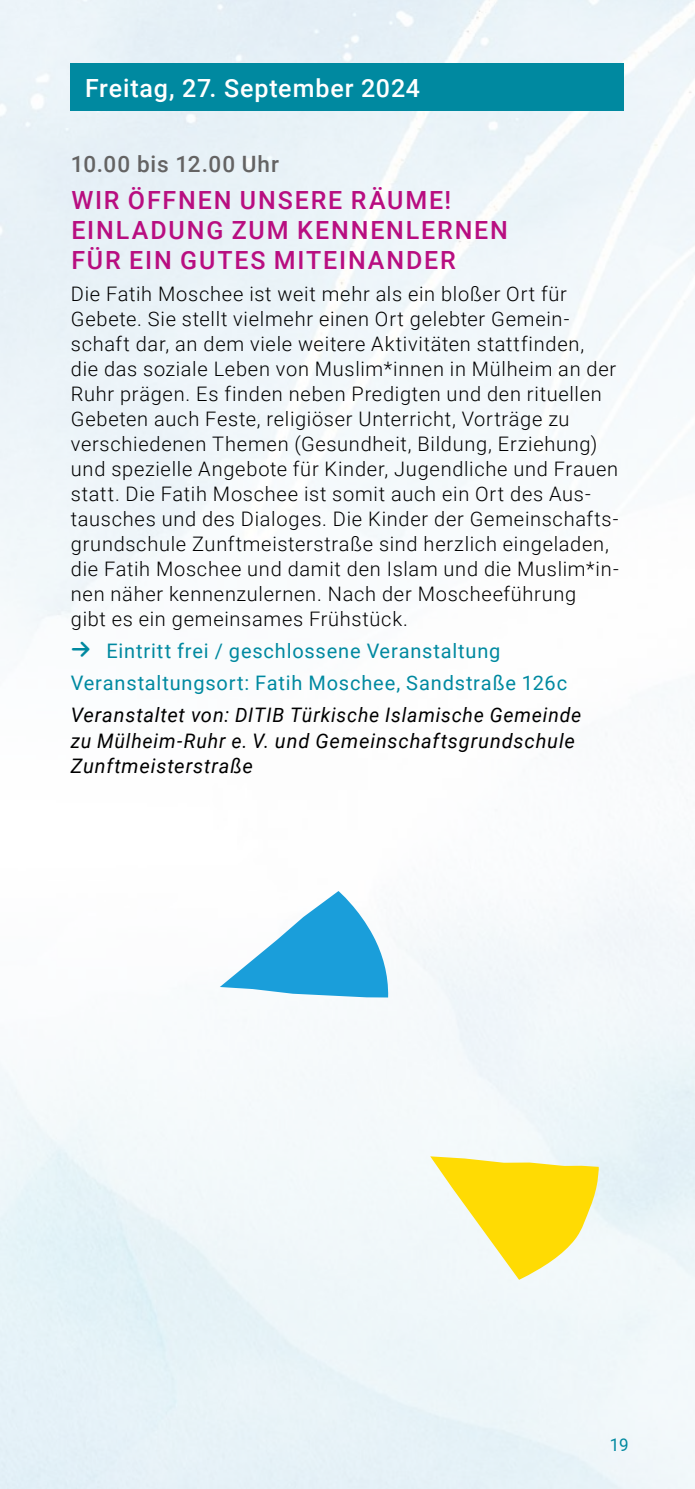
<style>
.page{position:relative;width:695px;height:1489px;background:#fff}
.page>*{position:absolute;margin:0;border:0;box-sizing:border-box;transform-origin:0 0}
.t1{font:500 25px/30px "Roboto";letter-spacing:.075em;color:#b80e80}
.t2{font:500 25px "Roboto";letter-spacing:.035em;color:#fff}
.t3{font:500 22.5px "Roboto";letter-spacing:.04em;color:#646363}
.t4{font:300 20px/25px "Roboto";letter-spacing:.035em;color:#000}
.t5{font:italic 20px/25px "Roboto";letter-spacing:.04em;color:#000}
.t6{font:20px/32px "Roboto";letter-spacing:.04em;color:#0089a0}
.t7{font:17.5px "Roboto";color:#0089a0}
</style>
<div class="page">
<img style="left:0;top:0;width:694px;height:1488px">
<div style="left:71px;top:64px;width:553px;height:47px;background:#0089a0"></div>
<svg style="left:220px;top:891px;width:168px;height:106px"></svg>
<svg style="left:430px;top:1156px;width:169px;height:123px"></svg>
<svg style="left:72px;top:641px;width:18px;height:16px"></svg>
<p class="t2" style="left:85px;top:71px;width:336px">Freitag, 27. September 2024</p>
<p class="t3" style="left:71px;top:148px;width:209px">10.00 bis 12.00 Uhr</p>
<p class="t1" style="left:71px;top:184px;width:438px">WIR ÖFFNEN UNSERE RÄUME!<br>EINLADUNG ZUM KENNENLERNEN<br>FÜR EIN GUTES MITEINANDER</p>
<p class="t4" style="left:71px;top:280px;width:549px">Die Fatih Moschee ist weit mehr als ein bloßer Ort für Gebete. Sie stellt vielmehr einen Ort gelebter Gemein&shy;schaft dar, an dem viele weitere Aktivitäten stattfinden,<br>die das soziale Leben von Muslim*innen in Mülheim an der Ruhr prägen. Es finden neben Predigten und den rituellen Gebeten auch Feste, religiöser Unterricht, Vorträge zu verschiedenen Themen (Gesundheit, Bildung, Erziehung) und spezielle Angebote für Kinder, Jugendliche und Frauen statt. Die Fatih Moschee ist somit auch ein Ort des Aus&shy;tausches und des Dialoges. Die Kinder der Gemeinschafts&shy;grundschule Zunftmeisterstraße sind herzlich eingeladen, die Fatih Moschee und damit den Islam und die Muslim*in&shy;nen näher kennenzulernen. Nach der Moscheeführung<br>gibt es ein gemeinsames Frühstück.</p>
<p class="t6" style="left:71px;top:634px;width:498px">□▼ Eintritt frei / geschlossene Veranstaltung<br>Veranstaltungsort: Fatih Moschee, Sandstraße 126c</p>
<p class="t5" style="left:71px;top:702px;width:512px">Veranstaltet von: DITIB Türkische Islamische Gemeinde zu Mülheim-Ruhr e. V. und Gemeinschaftsgrundschule<br>Zunftmeisterstraße</p>
<p class="t7" style="left:610px;top:1432px;width:20px">19</p>
</div>
